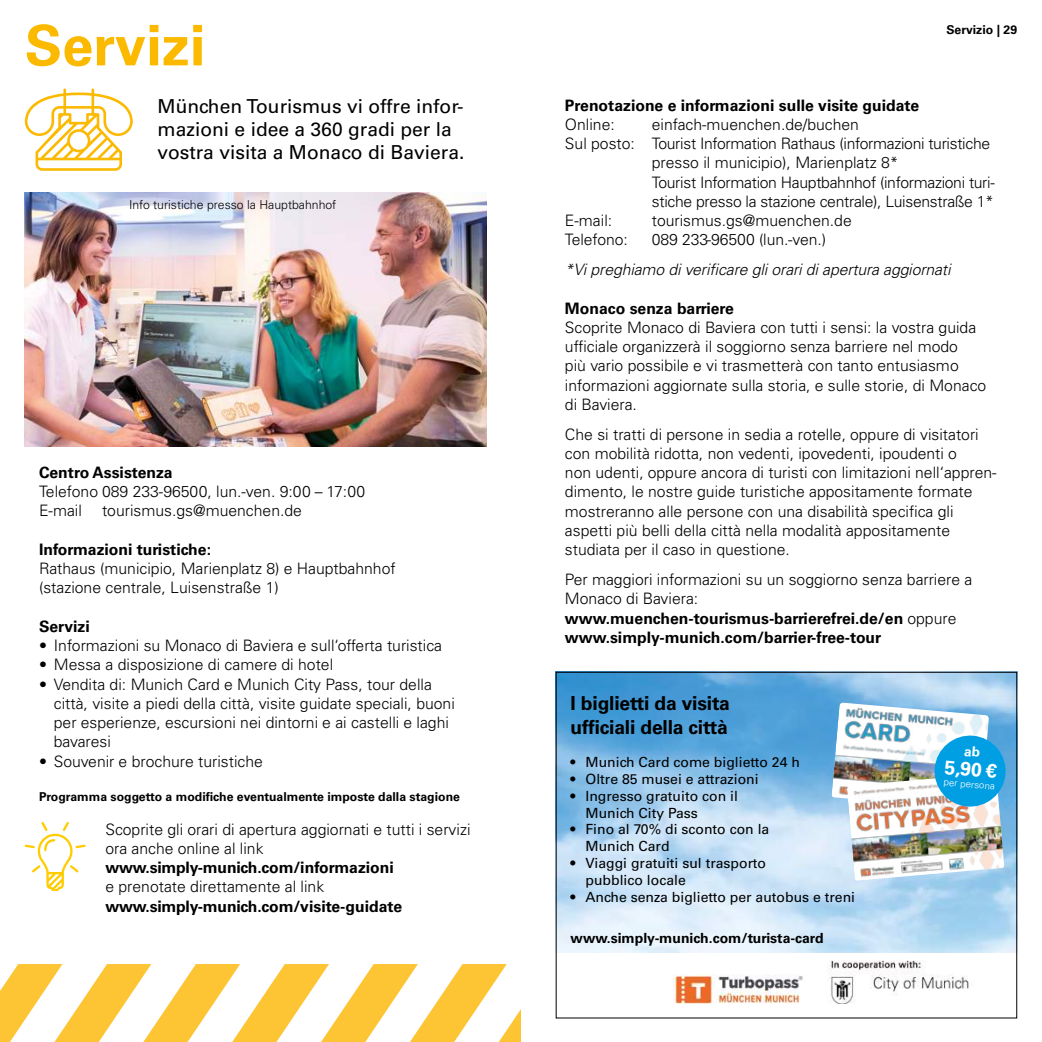
<style>
.page{position:relative;width:1042px;height:1042px;background:#fff}
.page>*{position:absolute;margin:0;border:0;box-sizing:border-box;transform-origin:0 0}
.t1{font:700 56px "Univers LT Pro 65";color:#fbba00}
.t2{font:700 19.43px "Univers LT Pro 65";color:#fff}
.t3{font:19.25px/23.1px "Univers LT Pro 55 Roman";color:#000}
.t4{font:700 19.25px/23.6px "Univers LT Pro 65";letter-spacing:-.01em;color:#000}
.t5{font:300 15.75px/19.2px "Univers LT Pro 45";color:#000}
.t6{font:700 15.75px/19.2px "Univers LT Pro 65";color:#000}
.t7{font:300 15.75px "Univers LT Pro 45";letter-spacing:-.02em;color:#000}
.t8{font:italic 300 15.75px "Univers LT Pro 45";letter-spacing:-.005em;color:#000}
.t9{font:700 14.7px "Univers LT Pro 65";color:#fff}
.t10{font:14px/16.8px "Univers LT Pro 55 Roman";color:#000}
.t11{font:700 14px "Univers LT Pro 65";color:#000}
.t12{font:700 12.25px "Univers LT Pro 65";color:#000}
.t13{font:300 12.25px "Univers LT Pro 45";color:#000}
.t14{font:300 9.8px "Univers LT Pro 45";color:#fff}
.s1{font-family:"Univers LT Pro 45";font-weight:300}
</style>
<div class="page">
<svg style="left:0;top:964px;width:521px;height:78px"></svg>
<svg style="left:24px;top:88px;width:109px;height:83px"></svg>
<img style="left:25px;top:192px;width:461px;height:254px">
<img style="left:558px;top:674px;width:457px;height:279px">
<div style="left:556px;top:672px;width:461px;height:346px;border:1px solid #000"></div>
<img style="left:673px;top:961px;width:296px;height:42px">
<svg style="left:25px;top:822px;width:61px;height:69px"></svg>
<img style="left:831px;top:703px;width:181px;height:178px">
<h1 class="t1" style="left:25px;top:6px;width:182px">Servizi</h1>
<p class="t3" style="left:158px;top:94px;width:308px">München Tourismus vi offre infor&shy;mazioni e idee a 360 gradi per la vostra visita a Monaco di Baviera.</p>
<p class="t13" style="left:129px;top:196px;width:209px">Info turistiche presso la Hauptbahnhof</p>
<p class="t6" style="left:39px;top:462px;width:135px">Centro Assistenza</p>
<p class="t5" style="left:39px;top:481px;width:328px">Telefono 089 233-96500, lun.-ven. 9:00 – 17:00<br>E-mail</p>
<p class="t5" style="left:102px;top:501px;width:201px">tourismus.gs@muenchen.de</p>
<p class="t6" style="left:39px;top:539px;width:174px">Informazioni turistiche:</p>
<p class="t5" style="left:39px;top:558px;width:358px">Rathaus (municipio, Marienplatz 8) e Hauptbahnhof (stazione centrale, Luisenstraße 1)</p>
<p class="t6" style="left:39px;top:616px;width:52px">Servizi</p>
<p class="t5" style="left:39px;top:635px;width:405px">• Informazioni su Monaco di Baviera e sull‘offerta turistica</p>
<p class="t5" style="left:39px;top:655px;width:296px">• Messa a disposizione di camere di hotel</p>
<p class="t5" style="left:54px;top:674px;width:402px;text-indent:-15px">• Vendita di: Munich Card e Munich City Pass, tour della città, visite a piedi della città, visite guidate speciali, buoni per esperienze, escursioni nei dintorni e ai castelli e laghi bavaresi</p>
<p class="t5" style="left:39px;top:751px;width:225px">• Souvenir e brochure turistiche</p>
<p class="t12" style="left:39px;top:787px;width:422px">Programma soggetto a modifiche eventualmente imposte dalla stagione</p>
<p class="t5" style="left:105px;top:819px;width:367px">Scoprite gli orari di apertura aggiornati e tutti i servizi ora anche online al link</p>
<p class="t6" style="left:105px;top:857px;width:290px">www.simply-munich.com/informazioni</p>
<p class="t5" style="left:105px;top:876px;width:220px">e prenotate direttamente al link</p>
<p class="t6" style="left:105px;top:895px;width:298px">www.simply-munich.com/visite-guidate</p>
<p class="t12" style="left:946px;top:21px;width:72px">Servizio | 29</p>
<p class="t6" style="left:565px;top:95px;width:356px">Prenotazione e informazioni sulle visite guidate</p>
<p class="t5" style="left:565px;top:114px;width:51px">Online:</p>
<p class="t5" style="left:652px;top:114px;width:209px">einfach-muenchen.de/buchen</p>
<p class="t7" style="left:565px;top:133px;width:427px">Sul posto: Tourist Information Rathaus (informazioni turistiche</p>
<p class="t5" style="left:652px;top:153px;width:248px">presso il municipio), Marienplatz 8*</p>
<p class="t7" style="left:652px;top:172px;width:344px">Tourist Information Hauptbahnhof (informazioni turi-</p>
<p class="t7" style="left:652px;top:191px;width:344px">stiche presso la stazione centrale), Luisenstraße 1*</p>
<p class="t5" style="left:565px;top:210px;width:49px">E-mail:</p>
<p class="t5" style="left:652px;top:210px;width:201px">tourismus.gs@muenchen.de</p>
<p class="t5" style="left:565px;top:230px;width:64px">Telefono:</p>
<p class="t5" style="left:652px;top:230px;width:176px">089 233-96500 (lun.-ven.)</p>
<p class="t8" style="left:565px;top:260px;width:387px">*Vi preghiamo di verificare gli orari di apertura aggiornati</p>
<p class="t6" style="left:565px;top:298px;width:170px">Monaco senza barriere</p>
<p class="t5" style="left:565px;top:317px;width:423px">Scoprite Monaco di Baviera con tutti i sensi: la vostra guida ufficiale organizzerà il soggiorno senza barriere nel modo<br>più vario possibile e vi trasmetterà con tanto entusiasmo informazioni aggiornate sulla storia, e sulle storie, di Monaco di Baviera.</p>
<p class="t5" style="left:565px;top:424px;width:433px">Che si tratti di persone in sedia a rotelle, oppure di visitatori con mobilità ridotta, non vedenti, ipovedenti, ipoudenti o<br>non udenti, oppure ancora di turisti con limitazioni nell‘appren&shy;dimento, le nostre guide turistiche appositamente formate mostreranno alle persone con una disabilità specifica gli aspetti più belli della città nella modalità appositamente studiata per il caso in questione.</p>
<p class="t5" style="left:565px;top:569px;width:409px">Per maggiori informazioni su un soggiorno senza barriere a<br>Monaco di Baviera:</p>
<p class="t6" style="left:565px;top:607px;width:393px">www.muenchen-tourismus-barrierefrei.de/en <span class="s1">oppure </span>www.simply-munich.com/barrier-free-tour</p>
<p class="t4" style="left:570px;top:690px;width:161px">I biglietti da visita ufficiali della città</p>
<p class="t10" style="left:570px;top:753px;width:231px">• Munich Card come biglietto 24 h</p>
<p class="t10" style="left:570px;top:770px;width:190px">• Oltre 85 musei e attrazioni</p>
<p class="t10" style="left:585px;top:787px;width:154px;text-indent:-15px">• Ingresso gratuito con il<br>Munich City Pass</p>
<p class="t10" style="left:585px;top:820px;width:185px;text-indent:-15px">• Fino al 70% di sconto con la<br>Munich Card</p>
<p class="t10" style="left:585px;top:854px;width:182px;text-indent:-15px">• Viaggi gratuiti sul trasporto pubblico locale</p>
<p class="t10" style="left:570px;top:887px;width:286px">• Anche senza biglietto per autobus e treni</p>
<p class="t11" style="left:570px;top:928px;width:255px">www.simply-munich.com/turista-card</p>
<p class="t2" style="left:946px;top:753px;width:53px;rotate:5deg">5,90 €</p>
<p class="t14" style="left:944px;top:775px;width:53px;rotate:5deg">per persona</p>
<p class="t9" style="left:960px;top:759px;width:49px;rotate:-5deg">13,90 €</p>
</div>
